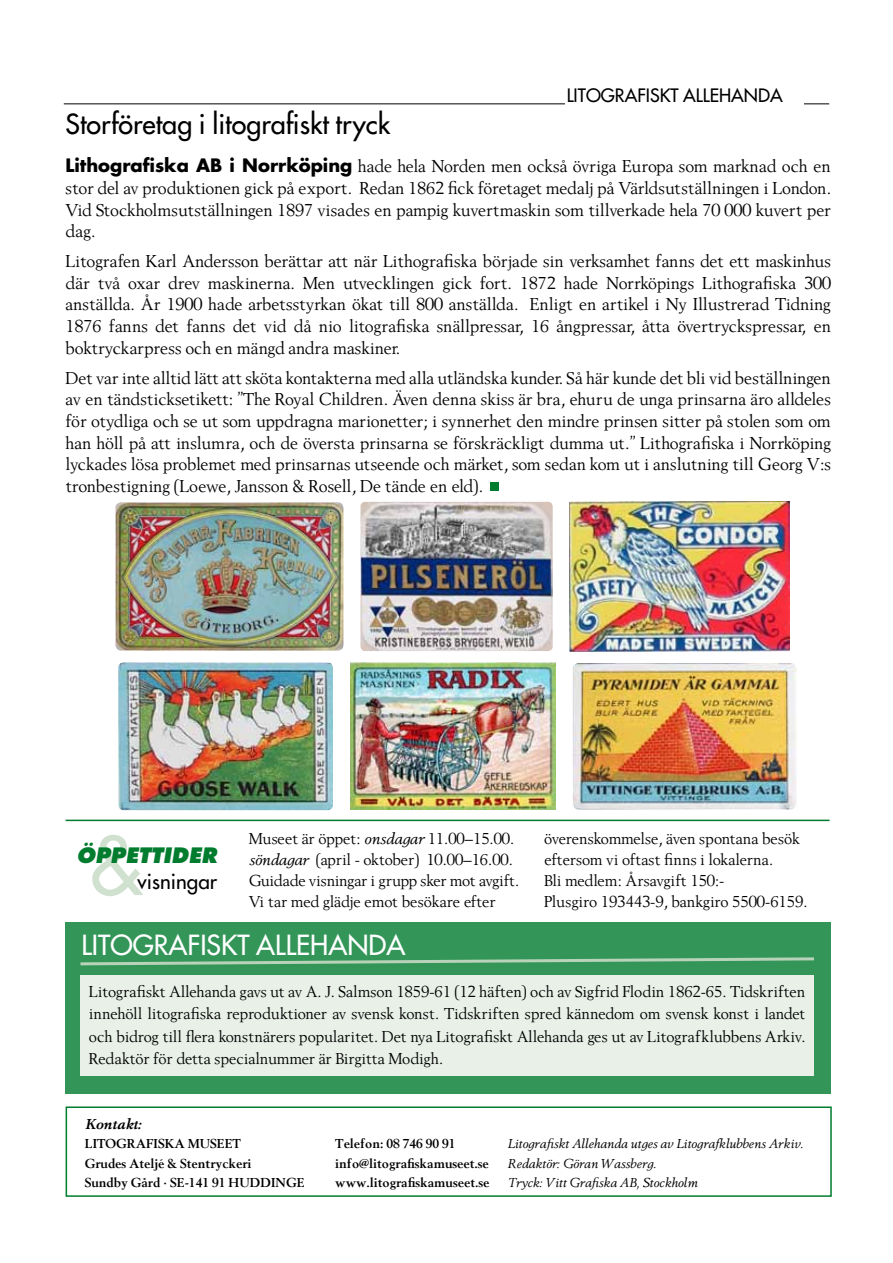
<style>
.page{position:relative;width:893px;height:1263px;background:#fff}
.page>*{position:absolute;margin:0;border:0;box-sizing:border-box;transform-origin:0 0}
.t1{font:78.15px "Futura";color:#d0e1d0}
.t2{font:27px "Futura";color:#000}
.t3{font:27px "Futura";color:#fff}
.t4{font:italic 800 20.7px "Futura";color:#007c2f}
.t5{font:20.7px "Futura";color:#000}
.t6{font:18px/21.6px "Berling";letter-spacing:-.015em;color:#000;text-align:justify}
.t7{font:18px "Futura";color:#000}
.t8{font:16.5px/21px "Berling";letter-spacing:-.02em;color:#000}
.t9{font:italic 700 15px "Berling";color:#000}
.t10{font:700 13.5px/19.5px "Berling";color:#000}
.t11{font:italic 13.5px/19.5px "Berling";color:#000}
.s1{font-family:"Futura";font-weight:700}
.s2{font-style:italic}
</style>
<div class="page">
<hr style="left:64px;top:103px;width:765px;height:1px;background:#000">
<div style="left:565px;top:78px;width:238px;height:36px;background:#fff"></div>
<div style="left:66px;top:1106px;width:766px;height:91px;border:2px solid #007c2f"></div>
<div style="left:66px;top:922px;width:765px;height:171px;background:#339658"></div>
<div style="left:80px;top:975px;width:734px;height:100px;background:#e8f0e8"></div>
<svg style="left:80px;top:957px;width:734px;height:9px"></svg>
<img style="left:570px;top:502px;width:219px;height:149px">
<img style="left:115px;top:502px;width:228px;height:149px">
<img style="left:360px;top:502px;width:193px;height:149px">
<img style="left:350px;top:663px;width:206px;height:146px">
<img style="left:573px;top:663px;width:223px;height:146px">
<img style="left:118px;top:662px;width:215px;height:148px">
<hr style="left:66px;top:820px;width:764px;height:1px;background:#007c2f">
<div style="left:490px;top:483px;width:9px;height:8px;background:#007c2f"></div>
<p class="t7" style="left:567px;top:84px;width:217px">LITOGRAFISKT ALLEHANDA</p>
<h2 class="t2" style="left:66px;top:106px;width:326px">Storföretag i litografiskt tryck</h2>
<p class="t6" style="left:66px;top:155px;width:767px"><span class="s1">Lithografiska AB i Norrköping</span> hade hela Norden men också övriga Europa som marknad och en stor del av produktionen gick på export. Redan 1862 fick företaget medalj på Världsutställningen i London.<br>Vid Stockholmsutställningen 1897 visades en pampig kuvertmaskin som tillverkade hela 70 000 kuvert per dag.</p>
<p class="t6" style="left:66px;top:250px;width:767px">Litografen Karl Andersson berättar att när Lithografiska började sin verksamhet fanns det ett maskinhus där två oxar drev maskinerna. Men utvecklingen gick fort. 1872 hade Norrköpings Lithografiska 300 anställda. År 1900 hade arbetsstyrkan ökat till 800 anställda. Enligt en artikel i Ny Illustrerad Tidning 1876 fanns det fanns det vid då nio litografiska snällpressar, 16 ångpressar, åtta övertryckspressar, en boktryckarpress och en mängd andra maskiner.</p>
<p class="t6" style="left:66px;top:367px;width:767px">Det var inte alltid lätt att sköta kontakterna med alla utländska kunder. Så här kunde det bli vid beställningen av en tändsticksetikett: ”The Royal Children. Även denna skiss är bra, ehuru de unga prinsarna äro alldeles för otydliga och se ut som uppdragna marionetter; i synnerhet den mindre prinsen sitter på stolen som om han höll på att inslumra, och de översta prinsarna se förskräckligt dumma ut.” Lithografiska i Norrköping lyckades lösa problemet med prinsarnas utseende och märket, som sedan kom ut i anslutning till Georg V:s tronbestigning (Loewe, Jansson &amp; Rosell, De tände en eld).</p>
<h1 class="t1" style="left:88px;top:815px;width:56px">&amp;</h1>
<p class="t4" style="left:77px;top:842px;width:142px">ÖPPETTIDER</p>
<p class="t5" style="left:138px;top:868px;width:81px">visningar</p>
<p class="t8" style="left:249px;top:828px;width:272px">Museet är öppet: <span class="s2">onsdagar</span> 11.00–15.00. <span class="s2">söndagar</span> (april - oktober) 10.00–16.00.<br>Guidade visningar i grupp sker mot avgift.<br>Vi tar med glädje emot besökare efter</p>
<p class="t8" style="left:544px;top:828px;width:265px">överenskommelse, även spontana besök eftersom vi oftast finns i lokalerna.<br>Bli medlem: Årsavgift 150:-<br>Plusgiro 193443-9, bankgiro 5500-6159.</p>
<h2 class="t3" style="left:82px;top:928px;width:325px">LITOGRAFISKT ALLEHANDA</h2>
<p class="t8" style="left:89px;top:980px;width:718px;line-height:22.5px;text-align:justify">Litografiskt Allehanda gavs ut av A. J. Salmson 1859-61 (12 häften) och av Sigfrid Flodin 1862-65. Tidskriften innehöll litografiska reproduktioner av svensk konst. Tidskriften spred kännedom om svensk konst i landet och bidrog till flera konstnärers popularitet. Det nya Litografiskt Allehanda ges ut av Litografklubbens Arkiv.<br>Redaktör för detta specialnummer är Birgitta Modigh.</p>
<p class="t9" style="left:85px;top:1115px;width:59px">Kontakt:</p>
<p class="t10" style="left:85px;top:1134px;width:211px">Litografiska Museet<br>Grudes Ateljé &amp; Stentryckeri<br>Sundby Gård · SE-141 91 HUDDINGE</p>
<p class="t10" style="left:335px;top:1134px;width:156px">Telefon: 08 746 90 91 info@litografiskamuseet.se www.litografiskamuseet.se</p>
<p class="t11" style="left:507px;top:1134px;width:298px">Litografiskt Allehanda utges av Litografklubbens Arkiv.<br>Redaktör: Göran Wassberg.<br>Tryck: Vitt Grafiska AB, Stockholm</p>
</div>
